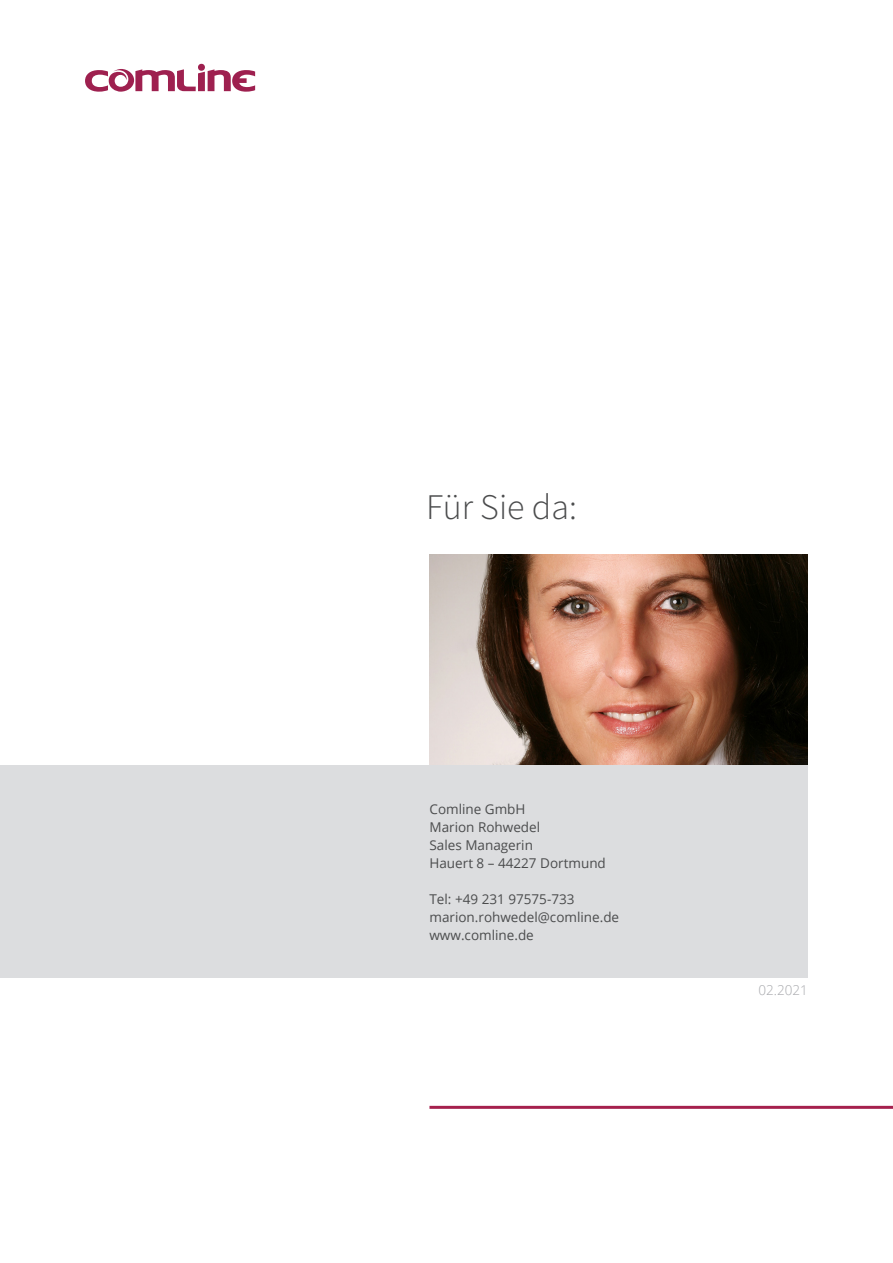
<style>
.page{position:relative;width:893px;height:1263px;background:#fff}
.page>*{position:absolute;margin:0;border:0;box-sizing:border-box;transform-origin:0 0}
.Titel_1_-_grau{font:36px "Source Sans Variable";color:#4b4c4d}
.t1{font:13.5px/18px "Open Sans";color:#4b4c4d}
.Title_3_Black{font:300 13.5px "Open Sans";color:#a8a9ad}
</style>
<div class="page">
<img style="left:429px;top:555px;width:379px;height:210px">
<div style="left:0;top:765px;width:808px;height:213px;background:#dcdddf"></div>
<hr style="left:429px;top:1106px;width:464px;height:3px;background:#a5204d">
<svg style="left:85px;top:64px;width:170px;height:28px"></svg>
<p class="Titel_1_-_grau" style="left:426px;top:485px;width:152px">Für Sie da:</p>
<p class="t1" style="left:429px;top:800px;width:112px">Comline GmbH<br>Marion Rohwedel<br>Sales Managerin</p>
<p class="t1" style="left:429px;top:854px;width:178px">Hauert 8 – 44227 Dortmund</p>
<p class="t1" style="left:429px;top:890px;width:191px">Tel: +49 231 97575-733 marion.rohwedel@comline.de</p>
<p class="t1" style="left:429px;top:926px;width:106px">www.comline.de</p>
<p class="Title_3_Black" style="left:758px;top:981px;width:51px">02.2021</p>
</div>
